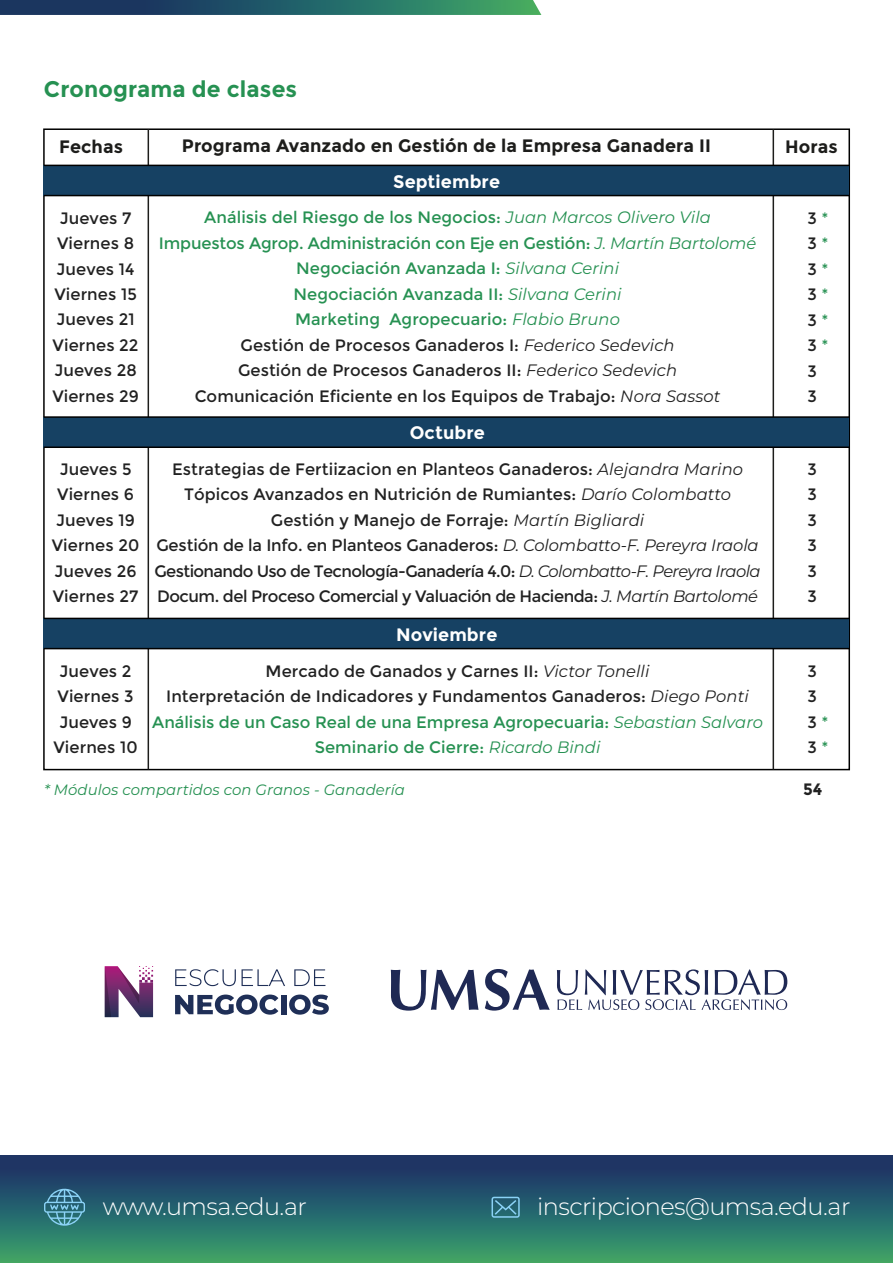
<style>
.page{position:relative;width:893px;height:1263px;background:#fff}
.page>*{position:absolute;margin:0;border:0;box-sizing:border-box;transform-origin:0 0}
.t1{font:300 24px "Montserrat";letter-spacing:-.025em;color:#fff}
.t2{font:700 22.5px "Montserrat";letter-spacing:.005em;color:#269152}
.t3{font:700 18px "Montserrat";letter-spacing:.005em;color:#1d1d1b}
.t4{font:700 18px "Montserrat";letter-spacing:.005em;color:#fff}
.t5{font:16.5px/25.5px "Montserrat";letter-spacing:.005em;color:#212121;text-align:center}
.t6{font:16.5px/25.5px "Montserrat";letter-spacing:.005em;color:#269152;text-align:center}
.t7{font:700 16.5px "Montserrat";color:#212121}
.t8{font:italic 15px "Montserrat";letter-spacing:.005em;color:#269152}
.s1{font-style:italic}
.s2{color:#212121}
.s3{font-style:italic;color:#212121}
.s4{color:#269152}
.s5{font-style:italic;color:#269152}
</style>
<div class="page">
<svg style="left:175px;top:969px;width:61px;height:17px"></svg>
<svg style="left:242px;top:969px;width:43px;height:17px"></svg>
<svg style="left:294px;top:969px;width:31px;height:17px"></svg>
<svg style="left:175px;top:994px;width:103px;height:21px"></svg>
<div style="left:281px;top:995px;width:5px;height:19px;background:#1f2f57"></div>
<svg style="left:289px;top:994px;width:40px;height:21px"></svg>
<svg style="left:105px;top:966px;width:48px;height:51px"></svg>
<div style="left:0;top:1155px;width:893px;height:108px;background:linear-gradient(to bottom,#172768,#39a16c)"></div>
<svg style="left:491px;top:1197px;width:29px;height:21px"></svg>
<svg style="left:44px;top:1187px;width:41px;height:40px;background:#428296"></svg>
<svg style="left:0;top:0;width:541px;height:15px;background:#276166"></svg>
<hr style="left:148px;top:129px;width:1px;height:640px;background:#1d1d1b">
<hr style="left:773px;top:129px;width:1px;height:640px;background:#1d1d1b">
<div style="left:44px;top:165px;width:805px;height:31px;background:#164163"></div>
<div style="left:44px;top:417px;width:805px;height:30px;background:#164163"></div>
<hr style="left:44px;top:165px;width:806px;height:1px;background:#000">
<hr style="left:44px;top:195px;width:806px;height:1px;background:#000">
<hr style="left:44px;top:416px;width:806px;height:2px;background:#000">
<hr style="left:44px;top:446px;width:806px;height:2px;background:#000">
<div style="left:44px;top:618px;width:805px;height:31px;background:#164163"></div>
<hr style="left:44px;top:618px;width:806px;height:1px;background:#000">
<hr style="left:44px;top:648px;width:806px;height:1px;background:#000">
<svg style="left:557px;top:969px;width:230px;height:41px"></svg>
<svg style="left:391px;top:970px;width:87px;height:40px"></svg>
<svg style="left:485px;top:969px;width:65px;height:41px"></svg>
<h2 class="t2" style="left:44px;top:76px;width:255px">Cronograma de clases</h2>
<p class="t3" style="left:59px;top:135px;width:66px">Fechas</p>
<p class="t3" style="left:182px;top:135px;width:530px">Programa Avanzado en Gestión de la Empresa Ganadera II</p>
<p class="t3" style="left:785px;top:135px;width:54px">Horas</p>
<p class="t4" style="left:393px;top:170px;width:108px">Septiembre</p>
<p class="t5" style="left:52px;top:205px;width:88px">Jueves 7<br>Viernes 8<br>Jueves 14<br>Viernes 15<br>Jueves 21<br>Viernes 22<br>Jueves 28<br>Viernes 29</p>
<p class="t6" style="left:159px;top:205px;width:599px">Análisis del Riesgo de los Negocios: <span class="s1">Juan Marcos Olivero Vila<br></span>Impuestos Agrop. Administración con Eje en Gestión: <span class="s1">J. Martín Bartolomé </span>Negociación Avanzada I: <span class="s1">Silvana Cerini<br></span>Negociación Avanzada II: <span class="s1">Silvana Cerini<br></span>Marketing Agropecuario: <span class="s1">Flabio Bruno<br></span><span class="s2">Gestión de Procesos Ganaderos I:</span> <span class="s3">Federico Sedevich<br></span><span class="s2">Gestión de Procesos Ganaderos II:</span> <span class="s3">Federico Sedevich<br></span><span class="s2">Comunicación Eficiente en los Equipos de Trabajo:</span> <span class="s3">Nora Sassot</span></p>
<p class="t4" style="left:410px;top:422px;width:77px">Octubre</p>
<p class="t5" style="left:52px;top:456px;width:89px">Jueves 5<br>Viernes 6<br>Jueves 19<br>Viernes 20<br>Jueves 26<br>Viernes 27</p>
<p class="t5" style="left:155px;top:456px;width:607px">Estrategias de Fertiizacion en Planteos Ganaderos: <span class="s1">Alejandra Marino </span>Tópicos Avanzados en Nutrición de Rumiantes: <span class="s1">Darío Colombatto </span>Gestión y Manejo de Forraje: <span class="s1">Martín Bigliardi<br></span>Gestión de la Info. en Planteos Ganaderos: <span class="s1">D. Colombatto-F. Pereyra Iraola </span>Gestionando Uso de Tecnología-Ganadería 4.0: <span class="s1">D. Colombatto-F. Pereyra Iraola </span>Docum. del Proceso Comercial y Valuación de Hacienda: <span class="s1">J. Martín Bartolomé</span></p>
<p class="t4" style="left:396px;top:623px;width:103px">Noviembre</p>
<p class="t5" style="left:807px;top:205px;width:23px;text-align:left">3 <span class="s4">*<br></span>3 <span class="s4">*<br></span>3 <span class="s4">*<br></span>3 <span class="s4">*<br></span>3 <span class="s4">*<br></span>3 <span class="s4">*<br></span>3<br>3</p>
<p class="t5" style="left:807px;top:456px;width:11px;text-align:justify">3<br>3<br>3<br>3<br>3<br>3</p>
<p class="t5" style="left:53px;top:658px;width:86px">Jueves 2<br>Viernes 3<br>Jueves 9<br>Viernes 10</p>
<p class="t5" style="left:152px;top:658px;width:612px">Mercado de Ganados y Carnes II: <span class="s1">Victor Tonelli<br></span>Interpretación de Indicadores y Fundamentos Ganaderos: <span class="s1">Diego Ponti </span><span class="s4">Análisis de un Caso Real de una Empresa Agropecuaria:</span> <span class="s5">Sebastian Salvaro </span><span class="s4">Seminario de Cierre:</span> <span class="s5">Ricardo Bindi</span></p>
<p class="t8" style="left:44px;top:780px;width:362px">* Módulos compartidos con Granos - Ganadería</p>
<p class="t7" style="left:803px;top:779px;width:21px">54</p>
<p class="t5" style="left:807px;top:658px;width:23px;text-align:left">3<br>3<br>3 <span class="s4">*<br></span>3 <span class="s4">*</span></p>
<h1 class="t1" style="left:103px;top:1190px;width:206px">www.umsa.edu.ar</h1>
<h1 class="t1" style="left:537px;top:1190px;width:315px">inscripciones@umsa.edu.ar</h1>
</div>
